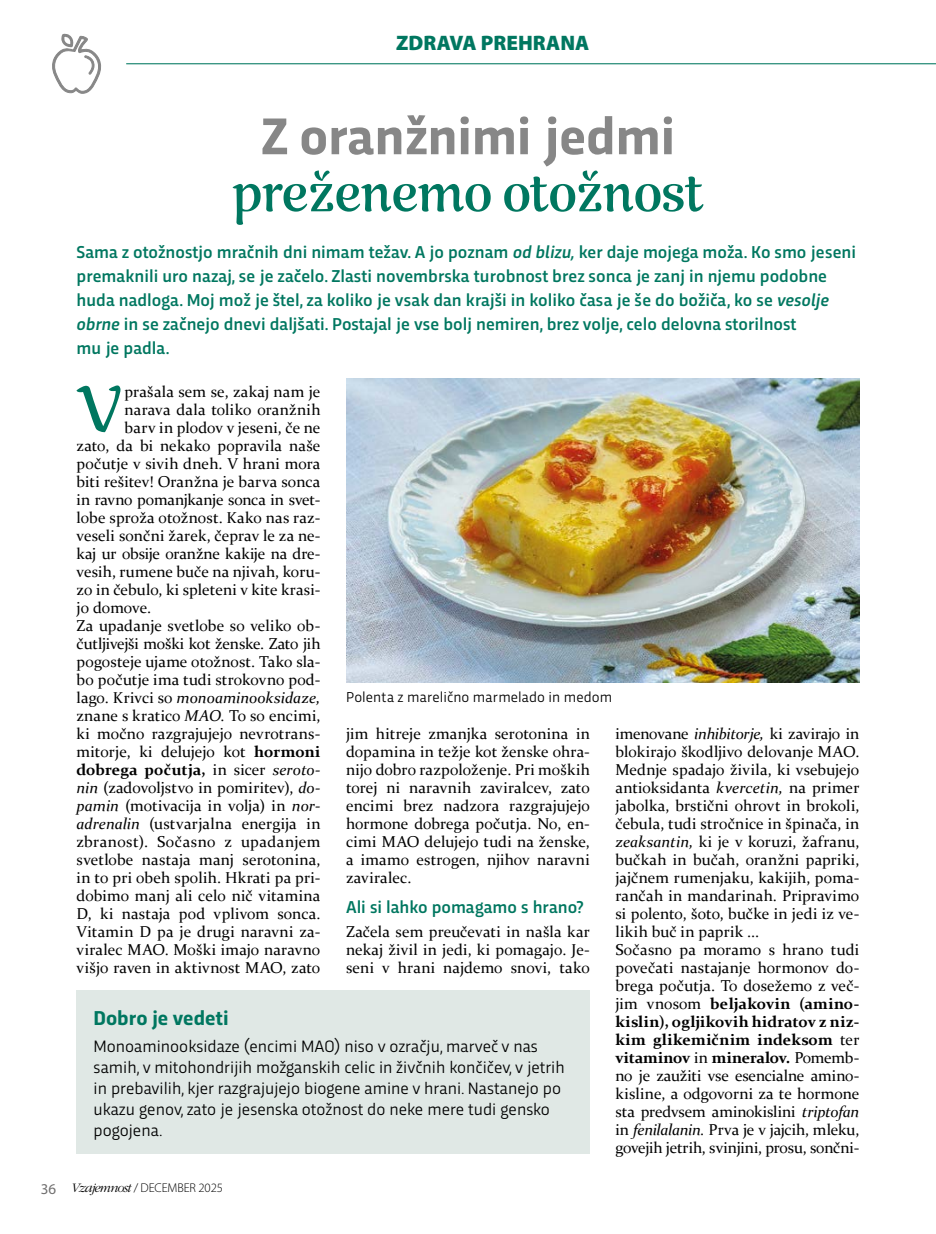
<style>
.page{position:relative;width:936px;height:1234px;background:#fff}
.page>*{position:absolute;margin:0;border:0;box-sizing:border-box;transform-origin:0 0}
.t1{font:67.35px "Rumba Std Large";color:#007760}
.t2{font:54px "Rumba Std Large";color:#007760}
.t3{font:700 54px "Trasandina";color:#878787}
.t4{font:900 21px "Myriad Pro";color:#007760}
.t5{font:700 21px "Trasandina";color:#007760}
.t6{font:500 18px/24px "Trasandina";color:#007760}
.t7{font:17.25px/21px "Trasandina";color:#000}
.t8{font:15.75px/18px "Constantia";letter-spacing:.005em;color:#000;text-align:justify}
.t9{font:15.75px "Constantia";letter-spacing:-.015em;color:#000}
.t10{font:15.75px "Constantia";letter-spacing:-.02em;color:#000}
.t11{font:italic 15.75px "Constantia";letter-spacing:-.005em;color:#000}
.t12{font:700 15.75px "Constantia";letter-spacing:.005em;color:#000}
.t13{font:15.75px "Constantia";letter-spacing:.025em;color:#000}
.t14{font:15px "Trasandina";letter-spacing:.005em;color:#000}
.t15{font:300 12.75px "Myriad Pro";letter-spacing:-.01em;color:#000}
.s1{font-style:italic}
.s2{font-style:normal}
.s3{font-weight:700}
.s4{font-weight:400}
.s5{font-weight:400;font-style:italic}
.s6{font-weight:400;font-size:15px;color:#706f6f}
.s7{font-family:"ITC Garamond Std";font-style:italic;font-size:13.5px}
</style>
<div class="page">
<svg style="left:52px;top:33px;width:49px;height:61px"></svg>
<hr style="left:126px;top:63px;width:809px;height:1px;background:#007760">
<div style="left:77px;top:989px;width:513px;height:163px;background:#e0e8e5"></div>
<img style="left:346px;top:378px;width:513px;height:304px">
<h3 class="t4" style="left:396px;top:29px;width:194px">ZDRAVA PREHRANA</h3>
<h2 class="t3" style="left:261px;top:96px;width:415px">Z oranžnimi jedmi</h2>
<h2 class="t2" style="left:232px;top:161px;width:472px">preženemo otožnost</h2>
<p class="t6" style="left:77px;top:238px;width:781px">Sama z otožnostjo mračnih dni nimam težav. A jo poznam <span class="s1">od blizu,</span> ker daje mojega moža. Ko smo jeseni premaknili uro nazaj, se je začelo. Zlasti novembrska turobnost brez sonca je zanj in njemu podobne huda nadloga. Moj mož je štel, za koliko je vsak dan krajši in koliko časa je še do božiča, ko se <span class="s1">vesolje obrne</span> in se začnejo dnevi daljšati. Postajal je vse bolj nemiren, brez volje, celo delovna storilnost<br>mu je padla.</p>
<h1 class="t1" style="left:76px;top:370px;width:45px">V</h1>
<p class="t8" style="left:124px;top:381px;width:197px">prašala sem se, zakaj nam je</p>
<p class="t8" style="left:124px;top:399px;width:197px">narava dala toliko oranžnih</p>
<p class="t8" style="left:124px;top:417px;width:197px">barv in plodov v jeseni, če ne</p>
<p class="t8" style="left:77px;top:435px;width:245px">zato, da bi nekako popravila naše</p>
<p class="t8" style="left:77px;top:453px;width:245px">počutje v sivih dneh. V hrani mora</p>
<p class="t8" style="left:77px;top:471px;width:245px">biti rešitev! Oranžna je barva sonca</p>
<p class="t9" style="left:77px;top:488px;width:245px">in ravno pomanjkanje sonca in svet-</p>
<p class="t8" style="left:77px;top:507px;width:245px">lobe sproža otožnost. Kako nas raz-</p>
<p class="t8" style="left:77px;top:525px;width:245px">veseli sončni žarek, čeprav le za ne-</p>
<p class="t9" style="left:77px;top:542px;width:245px">kaj ur obsije oranžne kakije na dre-</p>
<p class="t8" style="left:77px;top:561px;width:245px">vesih, rumene buče na njivah, koru-</p>
<p class="t8" style="left:77px;top:579px;width:245px">zo in čebulo, ki spleteni v kite krasi-</p>
<p class="t8" style="left:77px;top:597px;width:76px">jo domove.</p>
<p class="t8" style="left:77px;top:615px;width:245px">Za upadanje svetlobe so veliko ob-</p>
<p class="t10" style="left:77px;top:632px;width:245px">čutljivejši moški kot ženske. Zato jih</p>
<p class="t8" style="left:77px;top:651px;width:245px">pogosteje ujame otožnost. Tako sla-</p>
<p class="t8" style="left:77px;top:669px;width:245px">bo počutje ima tudi strokovno pod-</p>
<p class="t11" style="left:77px;top:686px;width:245px"><span class="s2">lago. Krivci so</span> monoaminooksidaze,</p>
<p class="t8" style="left:77px;top:705px;width:245px">znane s kratico <span class="s1">MAO.</span> To so encimi,</p>
<p class="t8" style="left:77px;top:723px;width:245px">ki močno razgrajujejo nevrotrans-</p>
<p class="t8" style="left:77px;top:741px;width:245px">mitorje, ki delujejo kot <span class="s3">hormoni</span></p>
<p class="t12" style="left:77px;top:758px;width:245px">dobrega počutja, <span class="s4">in sicer</span> <span class="s5">seroto-</span></p>
<p class="t8" style="left:77px;top:777px;width:245px"><span class="s1">nin</span> (zadovoljstvo in pomiritev), <span class="s1">do-</span></p>
<p class="t8" style="left:77px;top:795px;width:245px"><span class="s1">pamin</span> (motivacija in volja) in <span class="s1">nor-</span></p>
<p class="t8" style="left:77px;top:813px;width:245px"><span class="s1">adrenalin</span> (ustvarjalna energija in</p>
<p class="t13" style="left:77px;top:830px;width:245px">zbranost). Sočasno z upadanjem</p>
<p class="t8" style="left:77px;top:849px;width:245px">svetlobe nastaja manj serotonina,</p>
<p class="t8" style="left:77px;top:867px;width:245px">in to pri obeh spolih. Hkrati pa pri-</p>
<p class="t8" style="left:77px;top:885px;width:245px">dobimo manj ali celo nič vitamina</p>
<p class="t8" style="left:77px;top:903px;width:245px">D, ki nastaja pod vplivom sonca.</p>
<p class="t8" style="left:77px;top:921px;width:245px">Vitamin D pa je drugi naravni za-</p>
<p class="t8" style="left:77px;top:939px;width:245px">viralec MAO. Moški imajo naravno</p>
<p class="t8" style="left:77px;top:957px;width:245px">višjo raven in aktivnost MAO, zato</p>
<p class="t14" style="left:346px;top:686px;width:268px">Polenta z marelično marmelado in medom</p>
<p class="t8" style="left:346px;top:723px;width:245px">jim hitreje zmanjka serotonina in dopamina in težje kot ženske ohra&shy;nijo dobro razpoloženje. Pri moških torej ni naravnih zaviralcev, zato encimi brez nadzora razgrajujejo hormone dobrega počutja. No, en&shy;cimi MAO delujejo tudi na ženske, a imamo estrogen, njihov naravni zaviralec.</p>
<p class="t6" style="left:346px;top:893px;width:239px">Ali si lahko pomagamo s hrano?</p>
<p class="t8" style="left:346px;top:921px;width:245px">Začela sem preučevati in našla kar nekaj živil in jedi, ki pomagajo. Je&shy;seni v hrani najdemo snovi, tako</p>
<p class="t8" style="left:615px;top:723px;width:245px;text-align:left">imenovane <span class="s1">inhibitorje,</span> ki zavirajo in blokirajo škodljivo delovanje MAO.<br>Mednje spadajo živila, ki vsebujejo antioksidanta <span class="s1">kvercetin,</span> na primer jabolka, brstični ohrovt in brokoli, čebula, tudi stročnice in špinača, in <span class="s1">zeaksantin,</span> ki je v koruzi, žafranu, bučkah in bučah, oranžni papriki, jajčnem rumenjaku, kakijih, poma&shy;rančah in mandarinah. Pripravimo si polento, šoto, bučke in jedi iz ve&shy;likih buč in paprik ...<br>Sočasno pa moramo s hrano tudi povečati nastajanje hormonov do&shy;brega počutja. To dosežemo z več&shy;jim vnosom <span class="s3">beljakovin (amino&shy;kislin), ogljikovih hidratov z niz&shy;kim glikemičnim indeksom</span> ter <span class="s3">vitaminov</span> in <span class="s3">mineralov.</span> Pomemb&shy;no je zaužiti vse esencialne amino&shy;kisline, a odgovorni za te hormone sta predvsem aminokislini <span class="s1">triptofan </span>in <span class="s1">fenilalanin.</span> Prva je v jajcih, mleku, govejih jetrih, svinjini, prosu, sončni-</p>
<h3 class="t5" style="left:94px;top:1002px;width:136px">Dobro je vedeti</h3>
<p class="t7" style="left:94px;top:1034px;width:472px">Monoaminooksidaze (encimi MAO) niso v ozračju, marveč v nas samih, v mitohondrijih možganskih celic in živčnih končičev, v jetrih in prebavilih, kjer razgrajujejo biogene amine v hrani. Nastanejo po ukazu genov, zato je jesenska otožnost do neke mere tudi gensko pogojena.</p>
<p class="t15" style="left:41px;top:1179px;width:184px"><span class="s6">36</span> <span class="s7">Vzajemnost</span> / DECEMBER 2025</p>
</div>
